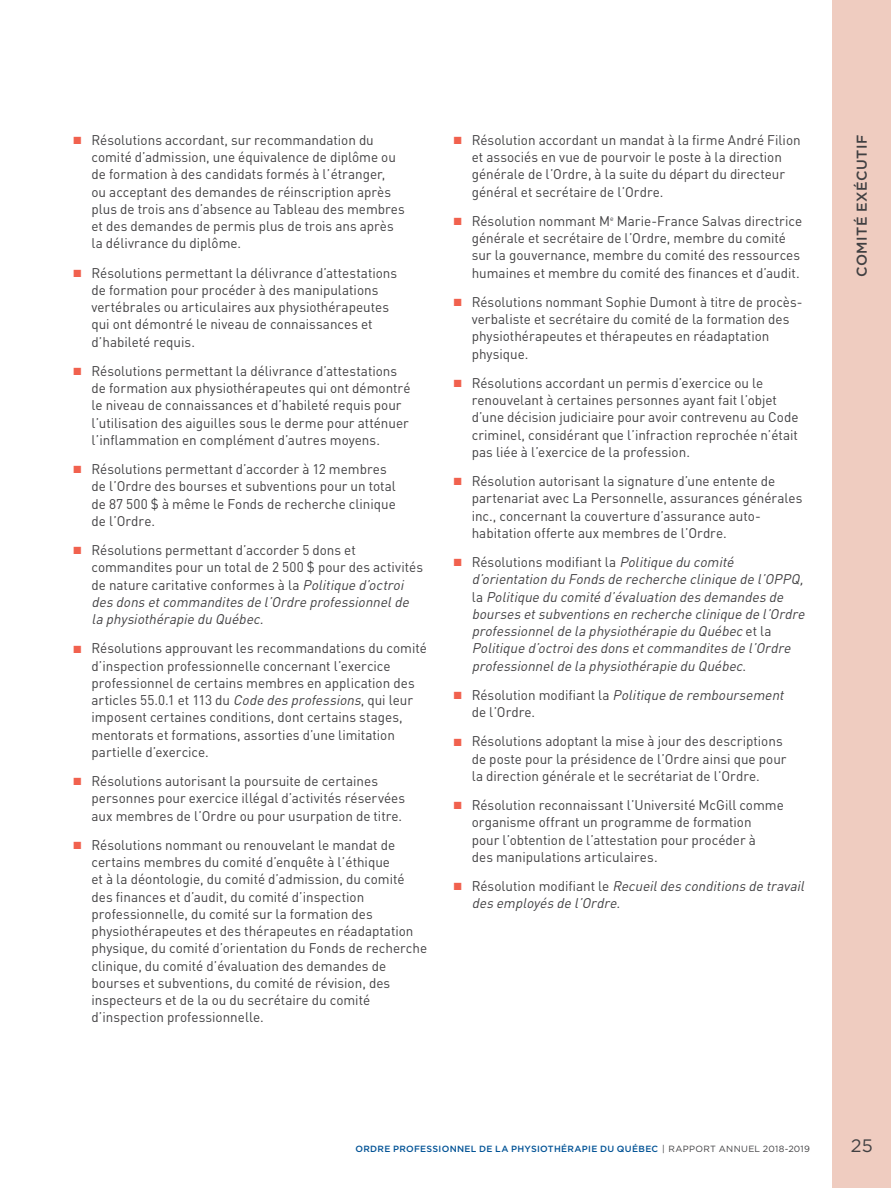
<style>
.page{position:relative;width:891px;height:1188px;background:#fff}
.page>*{position:absolute;margin:0;border:0;box-sizing:border-box;transform-origin:0 0}
.t1{font:18px "Gotham HTF";color:#414042}
.t2{font:500 14.25px "Gotham HTF";letter-spacing:.03em;color:#414042}
.t3{font:13.8px/17.2px "DIN Pro";color:#414042}
.t4{font:italic 13.8px/17.2px "DIN Pro";color:#414042}
.t5{font:500 9px "Gotham HTF";letter-spacing:.035em;color:#005295}
.s1{color:#f1614e}
.s2{font-style:italic}
.s3{font-style:normal}
.s4{font-weight:400;color:#414042}
</style>
<div class="page">
<div style="left:832px;top:0;width:59px;height:1188px;background:#efccc0"></div>
<p class="t3" style="left:92px;top:131px;width:315px;text-indent:-18px"><span class="s1">■</span> Résolutions accordant, sur recommandation du comité d’admission, une équivalence de diplôme ou de formation à des candidats formés à l’étranger,<br>ou acceptant des demandes de réinscription après plus de trois ans d’absence au Tableau des membres et des demandes de permis plus de trois ans après la délivrance du diplôme.</p>
<p class="t3" style="left:92px;top:263px;width:307px;text-indent:-18px"><span class="s1">■</span> Résolutions permettant la délivrance d’attestations de formation pour procéder à des manipulations vertébrales ou articulaires aux physiothérapeutes qui ont démontré le niveau de connaissances et d’habileté requis.</p>
<p class="t3" style="left:92px;top:362px;width:320px;text-indent:-18px"><span class="s1">■</span> Résolutions permettant la délivrance d’attestations de formation aux physiothérapeutes qui ont démontré le niveau de connaissances et d’habileté requis pour l’utilisation des aiguilles sous le derme pour atténuer l’inflammation en complément d’autres moyens.</p>
<p class="t3" style="left:92px;top:460px;width:306px;text-indent:-18px"><span class="s1">■</span> Résolutions permettant d’accorder à 12 membres de l’Ordre des bourses et subventions pour un total de 87 500 $ à même le Fonds de recherche clinique de l’Ordre.</p>
<p class="t3" style="left:91px;top:541px;width:333px;text-indent:-18px"><span class="s1">■</span> Résolutions permettant d’accorder 5 dons et commandites pour un total de 2 500 $ pour des activités de nature caritative conformes à la <span class="s2">Politique d’octroi desdonsetcommanditesde l’Ordre professionnelde la physiothérapie du Québec.</span></p>
<p class="t3" style="left:92px;top:639px;width:337px;text-indent:-18px"><span class="s1">■</span> Résolutions approuvant les recommandations du comité d’inspection professionnelle concernant l’exercice professionnel de certains membres en application des articles 55.0.1 et 113 du <span class="s2">Code desprofessions</span>, qui leur imposent certaines conditions, dont certains stages, mentorats et formations, assorties d’une limitation partielle d’exercice.</p>
<p class="t3" style="left:92px;top:772px;width:315px;text-indent:-18px"><span class="s1">■</span> Résolutions autorisant la poursuite de certaines personnes pour exercice illégal d’activités réservées aux membres de l’Ordre ou pour usurpation de titre.</p>
<p class="t3" style="left:92px;top:836px;width:337px;text-indent:-18px"><span class="s1">■</span> Résolutions nommant ou renouvelant le mandat de certains membres du comité d’enquête à l’éthique<br>et à la déontologie, du comité d’admission, du comité des finances et d’audit, du comité d’inspection professionnelle, du comité sur la formation des physiothérapeutes et des thérapeutes en réadaptation physique, du comité d’orientation du Fonds de recherche clinique, du comité d’évaluation des demandes de bourses et subventions, du comité de révision, des inspecteurs et de la ou du secrétaire du comité d’inspection professionnelle.</p>
<p class="t3" style="left:472px;top:131px;width:330px;text-indent:-18px"><span class="s1">■</span> Résolution accordant un mandat à la firme André Filion et associés en vue de pourvoir le poste à la direction générale de l’Ordre, à la suite du départ du directeur général et secrétaire de l’Ordre.</p>
<p class="t3" style="left:472px;top:212px;width:332px;text-indent:-18px"><span class="s1">■</span> Résolution nommant M<sup>e</sup> Marie-France Salvas directrice générale et secrétaire de l’Ordre, membre du comité sur la gouvernance, membre du comité des ressources humaines et membre du comité des finances et d’audit.</p>
<p class="t3" style="left:472px;top:293px;width:332px;text-indent:-18px"><span class="s1">■</span> Résolutions nommant Sophie Dumont à titre de procès&shy;verbaliste et secrétaire du comité de la formation des physiothérapeutes et thérapeutes en réadaptation physique.</p>
<p class="t3" style="left:472px;top:374px;width:328px;text-indent:-18px"><span class="s1">■</span> Résolutions accordant un permis d’exercice ou le renouvelant à certaines personnes ayant fait l’objet d’une décision judiciaire pour avoir contrevenu au Code criminel, considérant que l’infraction reprochée n’était pas liée à l’exercice de la profession.</p>
<p class="t3" style="left:472px;top:472px;width:332px;text-indent:-18px"><span class="s1">■</span> Résolution autorisant la signature d’une entente de partenariat avec La Personnelle, assurances générales inc., concernant la couverture d’assurance auto&shy;habitation offerte aux membres de l’Ordre.</p>
<p class="t4" style="left:472px;top:553px;width:338px;text-indent:-18px"><span class="s1">■</span> <span class="s3">Résolutions modifiant la</span> Politique du comité d’orientation du Fondsde recherche clinique de l’OPPQ, <span class="s3">l a</span> Politique du comité d’évaluation desdemandesde boursesetsubventionsen recherche clinique de l’Ordre professionnelde la physiothérapie du Québec<span class="s3">e t l a </span>Politique d’octroidesdonsetcommanditesde l’Ordre professionnelde la physiothérapie du Québec<span class="s3">.</span></p>
<p class="t3" style="left:472px;top:686px;width:317px;text-indent:-18px"><span class="s1">■</span> Ré s o l u t i o n m o d i fi a n t la <span class="s2">Politique de remboursement </span>de l’Ordre.</p>
<p class="t3" style="left:472px;top:732px;width:316px;text-indent:-18px"><span class="s1">■</span> Résolutions adoptant la mise à jour des descriptions de poste pour la présidence de l’Ordre ainsi que pour la direction générale et le secrétariat de l’Ordre.</p>
<p class="t3" style="left:472px;top:796px;width:314px;text-indent:-18px"><span class="s1">■</span> Résolution reconnaissant l’Université McGill comme organisme offrant un programme de formation<br>pour l’obtention de l’attestation pour procéder à<br>des manipulations articulaires.</p>
<p class="t4" style="left:472px;top:877px;width:337px;text-indent:-18px"><span class="s1">■</span> <span class="s3">R é s o l u t i o n m o d i fi a n t l e</span> Recueildesconditionsde travail desemployésde l’Ordre.</p>
<p class="t2" style="left:854px;top:277px;width:144px;rotate:-90deg">COMITÉ EXÉCUTIF</p>
<p class="t5" style="left:355px;top:1144px;width:456px">ORDRE PROFESSIONNEL DE LA PHYSIOTHÉRAPIE DU QUÉBEC <span class="s4">| RAPPORT ANNUEL 2018-2019</span></p>
<h1 class="t1" style="left:851px;top:1136px;width:23px">25</h1>
</div>
